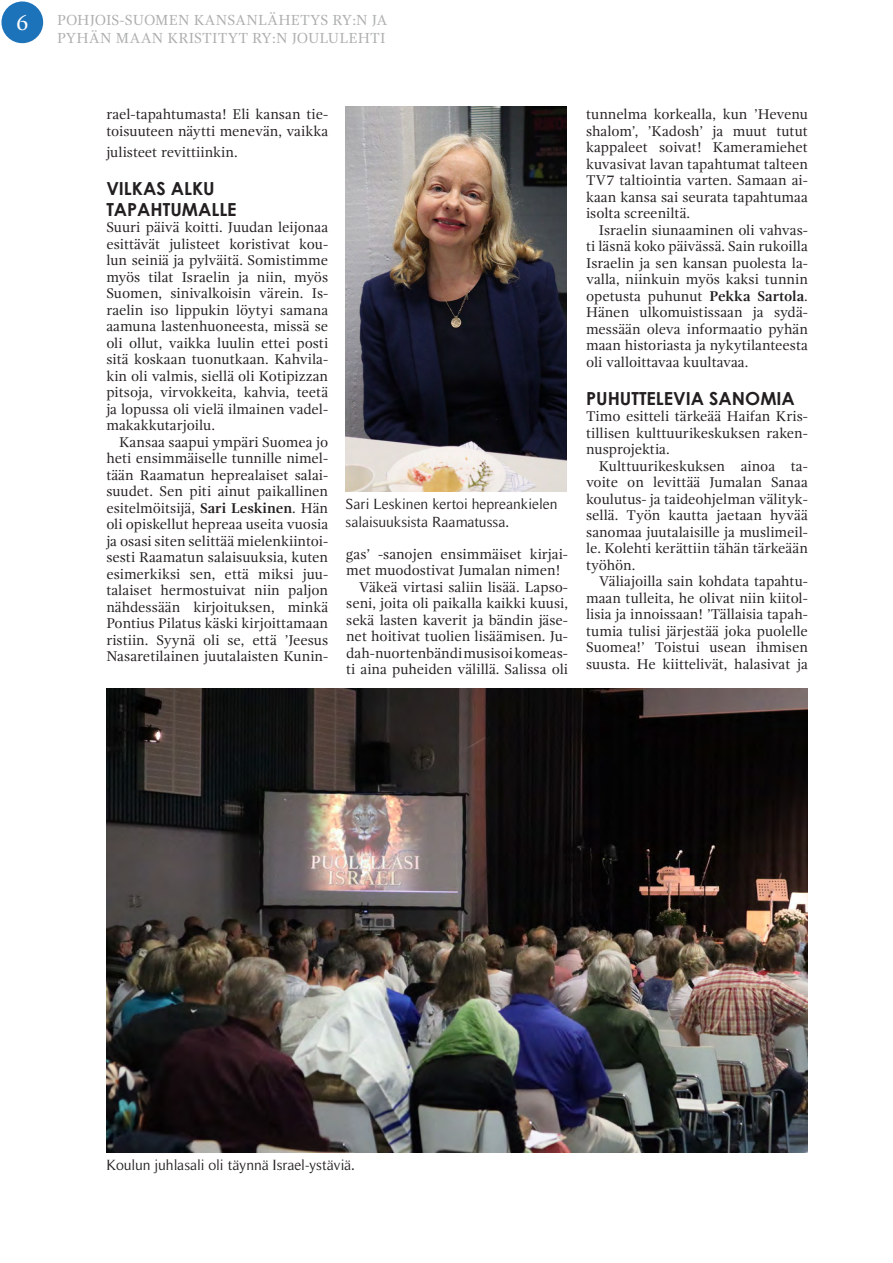
<style>
.page{position:relative;width:893px;height:1263px;background:#fff}
.page>*{position:absolute;margin:0;border:0;box-sizing:border-box;transform-origin:0 0}
.t1{font:22.5px "Gandhi Serif";color:#fff}
.Holyland_oikea_väliotsikko{font:700 18px/21px "Century Gothic";color:#231f20}
.t2{font:15px/18px "Gandhi Serif";letter-spacing:.01em;color:#adaeae}
.Holyland_Kuvateksti{font:15px/18px "Roman Serif";letter-spacing:-.005em;color:#231f20}
.Holyland_uusi_kuvateksti{font:15px "Roman Serif";letter-spacing:-.01em;color:#231f20}
.Holyland_leipis{font:14.55px/16.5px "Gandhi Serif";color:#231f20;text-align:justify}
.Holyland_leipis_alku{font:14.55px/16.5px "Gandhi Serif";color:#231f20;text-align:justify}
.s1{font-weight:700}
</style>
<div class="page">
<img style="left:106px;top:689px;width:702px;height:463px">
<img style="left:346px;top:106px;width:221px;height:386px">
<div style="left:1px;top:1px;width:42px;height:42px;background:#1d73ba;border-radius:50%"></div>
<h1 class="t1" style="left:16px;top:10px;width:14px">6</h1>
<p class="t2" style="left:57px;top:11px;width:332px">POHJOIS-SUOMEN KANSANLÄHETYS RY:N JA<br>PYHÄN MAAN KRISTITYT RY:N JOULULEHTI</p>
<p class="Holyland_leipis" style="left:106px;top:106px;width:223px">rael-tapahtumasta! Eli kansan tie&shy;toisuuteen näytti menevän, vaikka</p>
<p class="Holyland_leipis" style="left:106px;top:144px;width:133px">julisteet revittiinkin.</p>
<p class="Holyland_oikea_väliotsikko" style="left:106px;top:177px;width:132px">VILKAS ALKU<br>TAPAHTUMALLE</p>
<p class="Holyland_leipis_alku" style="left:106px;top:219px;width:223px">Suuri päivä koitti. Juudan leijonaa esittävät julisteet koristivat kou&shy;lun seiniä ja pylväitä. Somistimme myös tilat Israelin ja niin, myös Suomen, sinivalkoisin värein. Is&shy;raelin iso lippukin löytyi samana aamuna lastenhuoneesta, missä se oli ollut, vaikka luulin ettei posti sitä koskaan tuonutkaan. Kahvila&shy;kin oli valmis, siellä oli Kotipizzan pitsoja, virvokkeita, kahvia, teetä ja lopussa oli vielä ilmainen vadel&shy;makakkutarjoilu.</p>
<p class="Holyland_leipis" style="left:106px;top:434px;width:223px;text-indent:13px">Kansaa saapui ympäri Suomea jo heti ensimmäiselle tunnille nimel&shy;tään Raamatun heprealaiset salai&shy;suudet. Sen piti ainut paikallinen esitelmöitsijä, <span class="s1">Sari Leskinen</span>. Hän oli opiskellut hepreaa useita vuosia ja osasi siten selittää mielenkiintoi&shy;sesti Raamatun salaisuuksia, kuten esimerkiksi sen, että miksi juu&shy;talaiset hermostuivat niin paljon nähdessään kirjoituksen, minkä Pontius Pilatus käski kirjoittamaan ristiin. Syynä oli se, että ’Jeesus Nasaretilainen juutalaisten Kunin-</p>
<p class="Holyland_Kuvateksti" style="left:346px;top:494px;width:213px">Sari Leskinen kertoi hepreankielen salaisuuksista Raamatussa.</p>
<p class="Holyland_leipis" style="left:346px;top:546px;width:223px">gas’ -sanojen ensimmäiset kirjai&shy;met muodostivat Jumalan nimen!</p>
<p class="Holyland_leipis" style="left:346px;top:579px;width:223px;text-indent:13px">Väkeä virtasi saliin lisää. Lapso&shy;seni, joita oli paikalla kaikki kuusi, sekä lasten kaverit ja bändin jäse&shy;net hoitivat tuolien lisäämisen. Ju&shy;dah-nuortenbändi musisoi komeas&shy;ti aina puheiden välillä. Salissa oli</p>
<p class="Holyland_leipis" style="left:586px;top:106px;width:223px">tunnelma korkealla, kun ’Hevenu shalom’, ’Kadosh’ ja muut tutut kappaleet soivat! Kameramiehet kuvasivat lavan tapahtumat talteen TV7 taltiointia varten. Samaan ai&shy;kaan kansa sai seurata tapahtumaa isolta screeniltä.</p>
<p class="Holyland_leipis" style="left:586px;top:222px;width:223px;text-indent:13px">Israelin siunaaminen oli vahvas&shy;ti läsnä koko päivässä. Sain rukoilla Israelin ja sen kansan puolesta la&shy;valla, niinkuin myös kaksi tunnin opetusta puhunut <span class="s1">Pekka Sartola</span>.<br>Hänen ulkomuistissaan ja sydä&shy;messään oleva informaatio pyhän maan historiasta ja nykytilanteesta oli valloittavaa kuultavaa.</p>
<p class="Holyland_oikea_väliotsikko" style="left:586px;top:387px;width:210px">PUHUTTELEVIA SANOMIA</p>
<p class="Holyland_leipis_alku" style="left:586px;top:408px;width:223px">Timo esitteli tärkeää Haifan Kris&shy;tillisen kulttuurikeskuksen raken&shy;nusprojektia.</p>
<p class="Holyland_leipis" style="left:586px;top:458px;width:223px;text-indent:13px">Kulttuurikeskuksen ainoa ta&shy;voite on levittää Jumalan Sanaa koulutus- ja taideohjelman välityk&shy;sellä. Työn kautta jaetaan hyvää sanomaa juutalaisille ja muslimeil&shy;le. Kolehti kerättiin tähän tärkeään työhön.</p>
<p class="Holyland_leipis" style="left:586px;top:573px;width:223px;text-indent:13px">Väliajoilla sain kohdata tapahtu&shy;maan tulleita, he olivat niin kiitol&shy;lisia ja innoissaan! ’Tällaisia tapah&shy;tumia tulisi järjestää joka puolelle Suomea!’ Toistui usean ihmisen suusta. He kiittelivät, halasivat ja</p>
<p class="Holyland_uusi_kuvateksti" style="left:106px;top:1157px;width:250px">Koulun juhlasali oli täynnä Israel-ystäviä.</p>
</div>
